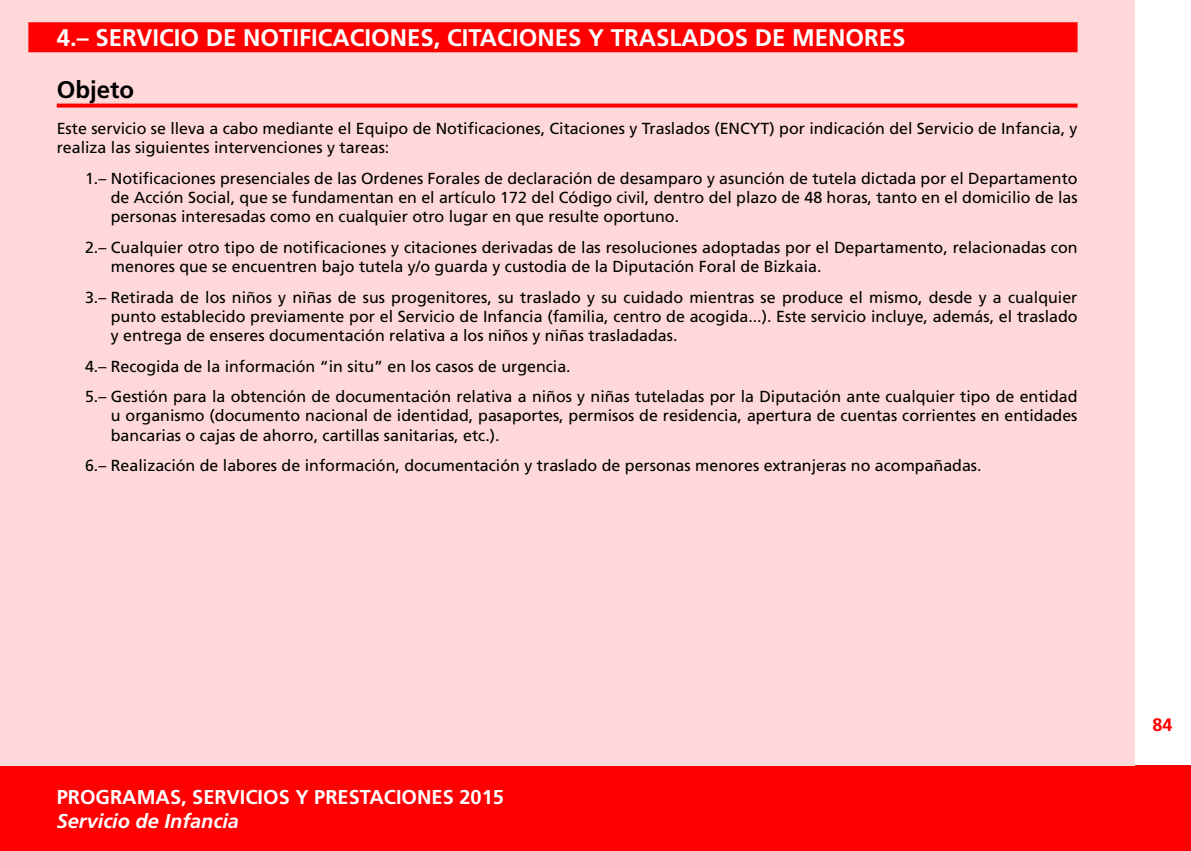
<style>
.page{position:relative;width:1191px;height:851px;background:#fff}
.page>*{position:absolute;margin:0;border:0;box-sizing:border-box;transform-origin:0 0}
.t1{font:700 24px "Frutiger";color:#fff}
.t2{font:700 24px "Frutiger";color:#000}
.t3{font:700 20px "Frutiger";color:#fff}
.t4{font:italic 700 20px "Frutiger";color:#fff}
.t5{font:700 18px "Frutiger";color:#f00}
.t6{font:16px/19.2px "Frutiger";color:#000}
</style>
<div class="page">
<div style="left:0;top:765px;width:1191px;height:85px;background:#f00"></div>
<div style="left:0;top:0;width:1134px;height:765px;background:#ffd9d9"></div>
<div style="left:28px;top:22px;width:1049px;height:30px;background:#f00"></div>
<svg style="left:57px;top:103px;width:1020px;height:4px;background:#ff1e1e"></svg>
<h1 class="t1" style="left:57px;top:24px;width:850px">4.– SERVICIO DE NOTIFICACIONES, CITACIONES Y TRASLADOS DE MENORES</h1>
<h1 class="t2" style="left:57px;top:75px;width:79px">Objeto</h1>
<p class="t6" style="left:57px;top:119px;width:1022px">Este servicio se lleva a cabo mediante el Equipo de Notificaciones, Citaciones y Traslados (ENCYT) por indicación del Servicio de Infancia, y realiza las siguientes intervenciones y tareas:</p>
<p class="t6" style="left:111px;top:169px;width:968px;text-align:justify;text-indent:-26px">1.– Notificaciones presenciales de las Ordenes Forales de declaración de desamparo y asunción de tutela dictada por el Departamento de Acción Social, que se fundamentan en el artículo 172 del Código civil, dentro del plazo de 48 horas, tanto en el domicilio de las personas interesadas como en cualquier otro lugar en que resulte oportuno.</p>
<p class="t6" style="left:111px;top:238px;width:968px;text-indent:-26px">2.– Cualquier otro tipo de notificaciones y citaciones derivadas de las resoluciones adoptadas por el Departamento, relacionadas con menores que se encuentren bajo tutela y/o guarda y custodia de la Diputación Foral de Bizkaia.</p>
<p class="t6" style="left:111px;top:287px;width:968px;text-align:justify;text-indent:-26px">3.– Retirada de los niños y niñas de sus progenitores, su traslado y su cuidado mientras se produce el mismo, desde y a cualquier punto establecido previamente por el Servicio de Infancia (familia, centro de acogida...). Este servicio incluye, además, el traslado y entrega de enseres documentación relativa a los niños y niñas trasladadas.</p>
<p class="t6" style="left:85px;top:351px;width:994px;line-height:30.6px">4.– Recogida de la información “in situ” en los casos de urgencia.<br>5.– Gestión para la obtención de documentación relativa a niños y niñas tuteladas por la Diputación ante cualquier tipo de entidad</p>
<p class="t6" style="left:111px;top:406px;width:968px">u organismo (documento nacional de identidad, pasaportes, permisos de residencia, apertura de cuentas corrientes en entidades bancarias o cajas de ahorro, cartillas sanitarias, etc.).</p>
<p class="t6" style="left:85px;top:456px;width:898px">6.– Realización de labores de información, documentación y traslado de personas menores extranjeras no acompañadas.</p>
<p class="t3" style="left:57px;top:785px;width:449px">PROGRAMAS, SERVICIOS Y PRESTACIONES 2015</p>
<p class="t4" style="left:57px;top:809px;width:184px">Servicio de Infancia</p>
<p class="t5" style="left:1152px;top:714px;width:22px">84</p>
</div>
